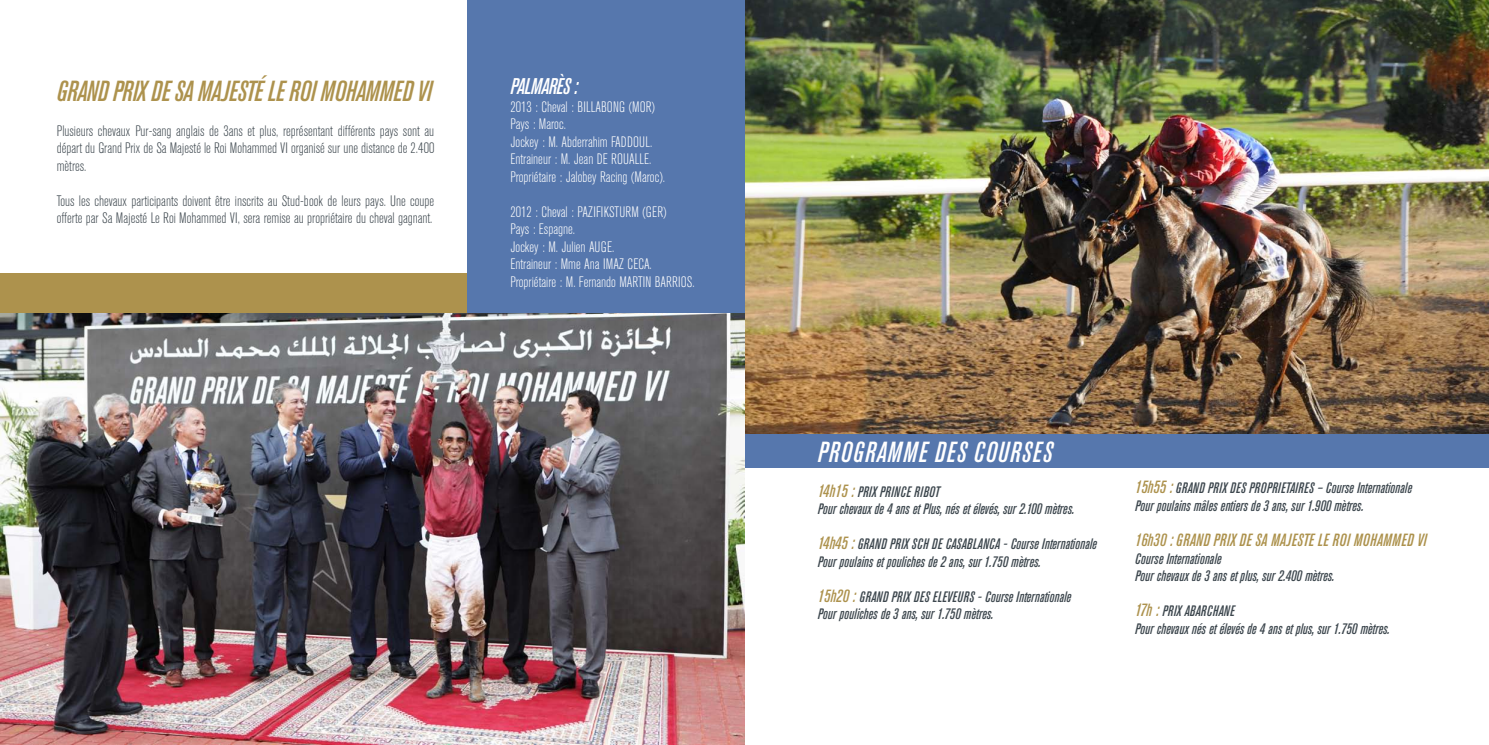
<style>
.page{position:relative;width:1489px;height:745px;background:#fff}
.page>*{position:absolute;margin:0;border:0;box-sizing:border-box;transform-origin:0 0}
.t1{font:italic 500 condensed 28.75px "Akzidenz Grotesk BE";letter-spacing:-.01em;color:#ad924d}
.t2{font:italic 500 condensed 28.75px "Akzidenz Grotesk BE";letter-spacing:.04em;color:#fff}
.t3{font:italic 500 condensed 22.5px "Akzidenz Grotesk BE";letter-spacing:-.03em;color:#fff}
.t4{font:italic 500 condensed 17.5px "Akzidenz Grotesk BE";letter-spacing:.02em;color:#ad924d}
.t5{font:italic 500 condensed 15px "Akzidenz Grotesk BE";color:#3d474e}
.t6{font:300 condensed 15px/17.5px "Akzidenz Grotesk BE";color:#3d474e;text-align:justify}
.t7{font:300 condensed 15px "Akzidenz Grotesk BE";color:#fff}
.t8{font:italic 500 condensed 15px "Akzidenz Grotesk BE";letter-spacing:.02em;color:#3d474e}
.s1{font-size:17.5px;color:#ad924d}
</style>
<div class="page">
<div style="left:0;top:273px;width:486px;height:45px;background:#ad924d"></div>
<div style="left:468px;top:0;width:277px;height:323px;background:#5677ad"></div>
<div style="left:745px;top:433px;width:743px;height:34px;background:#5677ad"></div>
<img style="left:0;top:313px;width:744px;height:431px">
<img style="left:745px;top:0;width:743px;height:433px">
<p class="t1" style="left:57px;top:74px;width:377px">GRAND PRIX DE SA MAJESTÉ LE ROI MOHAMMED VI</p>
<p class="t6" style="left:57px;top:122px;width:379px">Plusieurs chevaux Pur-sang anglais de 3ans et plus, représentant différents pays sont au départ du Grand Prix de Sa Majesté le Roi Mohammed VI organisé sur une distance de 2.400 mètres.</p>
<p class="t6" style="left:57px;top:192px;width:379px">Tous les chevaux participants doivent être inscrits au Stud-book de leurs pays. Une coupe offerte par Sa Majesté Le Roi Mohammed VI, sera remise au propriétaire du cheval gagnant.</p>
<p class="t3" style="left:510px;top:73px;width:69px">PALMARÈS :</p>
<p class="t7" style="left:510px;top:98px;width:146px">2013 : Cheval : BILLABONG (MOR)</p>
<p class="t7" style="left:510px;top:116px;width:57px">Pays : Maroc.</p>
<p class="t7" style="left:510px;top:133px;width:143px">Jockey : M. Abderrahim FADDOUL.</p>
<p class="t7" style="left:510px;top:151px;width:142px">Entraineur : M. Jean DE ROUALLE.</p>
<p class="t7" style="left:510px;top:168px;width:156px">Propriétaire : Jalobey Racing (Maroc).</p>
<p class="t7" style="left:510px;top:203px;width:157px">2012 : Cheval : PAZIFIKSTURM (GER)</p>
<p class="t7" style="left:510px;top:221px;width:66px">Pays : Espagne.</p>
<p class="t7" style="left:510px;top:238px;width:105px">Jockey : M. Julien AUGE.</p>
<p class="t7" style="left:510px;top:256px;width:143px">Entraineur : Mme Ana IMAZ CECA.</p>
<p class="t7" style="left:510px;top:273px;width:186px">Propriétaire : M. Fernando MARTIN BARRIOS.</p>
<p class="t2" style="left:818px;top:435px;width:236px">PROGRAMME DES COURSES</p>
<p class="t8" style="left:818px;top:482px;width:123px"><span class="s1">14h15 :</span> PRIX PRINCE RIBOT</p>
<p class="t5" style="left:818px;top:500px;width:258px">Pour chevaux de 4 ans et Plus, nés et élevés, sur 2.100 mètres.</p>
<p class="t5" style="left:818px;top:535px;width:280px"><span class="s1">14h45 :</span> GRAND PRIX SCH DE CASABLANCA - Course Internationale</p>
<p class="t5" style="left:818px;top:552px;width:224px">Pour poulains et pouliches de 2 ans, sur 1.750 mètres.</p>
<p class="t5" style="left:818px;top:587px;width:255px"><span class="s1">15h20 :</span> GRAND PRIX DES ELEVEURS - Course Internationale</p>
<p class="t5" style="left:818px;top:605px;width:177px">Pour pouliches de 3 ans, sur 1.750 mètres.</p>
<p class="t5" style="left:1135px;top:479px;width:278px"><span class="s1">15h55 :</span> GRAND PRIX DES PROPRIETAIRES – Course Internationale</p>
<p class="t5" style="left:1135px;top:497px;width:230px">Pour poulains mâles entiers de 3 ans, sur 1.900 mètres.</p>
<p class="t4" style="left:1135px;top:529px;width:293px">16h30 : GRAND PRIX DE SA MAJESTE LE ROI MOHAMMED VI</p>
<p class="t5" style="left:1135px;top:549px;width:88px">Course Internationale</p>
<p class="t5" style="left:1135px;top:567px;width:201px">Pour chevaux de 3 ans et plus, sur 2.400 mètres.</p>
<p class="t5" style="left:1135px;top:602px;width:101px"><span class="s1">17h :</span> PRIX ABARCHANE</p>
<p class="t5" style="left:1135px;top:619px;width:256px">Pour chevaux nés et élevés de 4 ans et plus, sur 1.750 mètres.</p>
</div>
